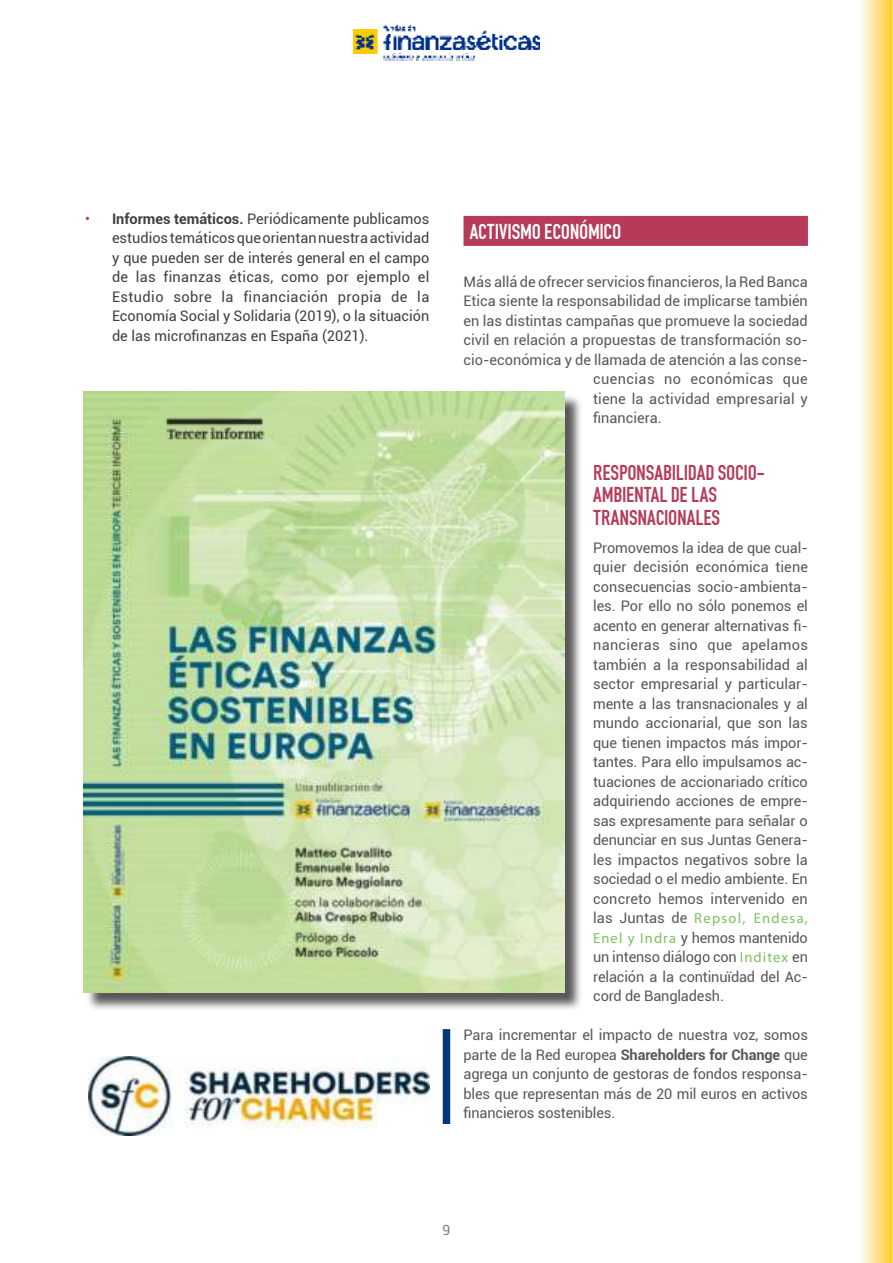
<style>
.page{position:relative;width:893px;height:1263px;background:#fff}
.page>*{position:absolute;margin:0;border:0;box-sizing:border-box;transform-origin:0 0}
.t1{font:22.5px/22.5px "DIN 1451 Engschrift Regular";letter-spacing:-.01em;color:#b53b59}
.t2{font:22.5px "DIN 1451 Engschrift Regular";letter-spacing:-.01em;color:#fff}
.t3{font:14.55px/19.5px "Roboto";color:#57585a;text-align:justify}
.t4{font:14.55px/19.5px "Roboto";color:#404041;text-align:justify}
.t5{font:14.55px "Myriad Pro";letter-spacing:.09em;color:#79c25e}
.t6{font:14.55px "Roboto";letter-spacing:.03em;color:#57585a}
.t7{font:14.1px "Roboto";color:#808284}
.s1{color:#b53b59}
.s2{font-weight:700}
.s3{font-family:"Roboto";color:#57585a}
.s4{font-family:"Myriad Pro";color:#79c25e}
</style>
<div class="page">
<img style="left:353px;top:26px;width:187px;height:34px">
<img style="left:862px;top:0;width:30px;height:1263px">
<div style="left:463px;top:216px;width:345px;height:30px;background:#b53b59"></div>
<img style="left:88px;top:1056px;width:341px;height:80px">
<div style="left:86px;top:394px;width:497px;height:617px;background:#221f1f;opacity:.75"></div>
<img style="left:84px;top:392px;width:480px;height:601px">
<div style="left:443px;top:1029px;width:7px;height:95px;background:#003976"></div>
<p class="t4" style="left:112px;top:210px;width:319px;text-indent:-27px"><span class="s1">•</span> <span class="s2">Informes temáticos.</span> Periódicamente publicamos estudios temáticos que orientan nuestra actividad y que pueden ser de interés general en el campo de las finanzas éticas, como por ejemplo el Estudio sobre la financiación propia de la Economía Social y Solidaria (2019), o la situación de las microfinanzas en España (2021).</p>
<h1 class="t2" style="left:470px;top:222px;width:153px">ACTIVISMO ECONÓMICO</h1>
<p class="t3" style="left:463px;top:271px;width:346px">Más allá de ofrecer servicios financieros, la Red Banca</p>
<p class="t3" style="left:463px;top:292px;width:346px">Etica siente la responsabilidad de implicarse también</p>
<p class="t3" style="left:463px;top:312px;width:346px">en las distintas campañas que promueve la sociedad</p>
<p class="t3" style="left:463px;top:331px;width:346px">civil en relación a propuestas de transformación so-</p>
<p class="t3" style="left:463px;top:351px;width:346px">cio-económica y de llamada de atención a las conse-</p>
<p class="t6" style="left:593px;top:373px;width:216px">cuencias no económicas que</p>
<p class="t3" style="left:593px;top:390px;width:216px">tiene la actividad empresarial y</p>
<p class="t3" style="left:593px;top:408px;width:70px">financiera.</p>
<h1 class="t1" style="left:593px;top:462px;width:173px">RESPONSABILIDAD SOCIO-<br>AMBIENTAL DE LAS<br>TRANSNACIONALES</h1>
<p class="t3" style="left:593px;top:539px;width:216px">Promovemos la idea de que cual&shy;quier decisión económica tiene consecuencias socio-ambienta&shy;les. Por ello no sólo ponemos el acento en generar alternativas fi&shy;nancieras sino que apelamos también a la responsabilidad al sector empresarial y particular&shy;mente a las transnacionales y al mundo accionarial, que son las que tienen impactos más impor&shy;tantes. Para ello impulsamos ac&shy;tuaciones de accionariado crítico adquiriendo acciones de empre&shy;sas expresamente para señalar o denunciar en sus Juntas Genera&shy;les impactos negativos sobre la sociedad o el medio ambiente. En concreto hemos intervenido en</p>
<p class="t5" style="left:593px;top:911px;width:216px"><span class="s3">las Juntas de</span> Repsol, Endesa,</p>
<p class="t3" style="left:593px;top:929px;width:216px"><span class="s4">Enel y Indra</span> y hemos mantenido un intenso diálogo con <span class="s4">Inditex</span> en relación a la continuïdad del Ac&shy;cord de Bangladesh.</p>
<p class="t3" style="left:463px;top:1026px;width:346px">Para incrementar el impacto de nuestra voz, somos parte de la Red europea <span class="s2">Shareholders for Change</span> que agrega un conjunto de gestoras de fondos responsa&shy;bles que representan más de 20 mil euros en activos financieros sostenibles.</p>
<p class="t7" style="left:442px;top:1224px;width:9px">9</p>
</div>
